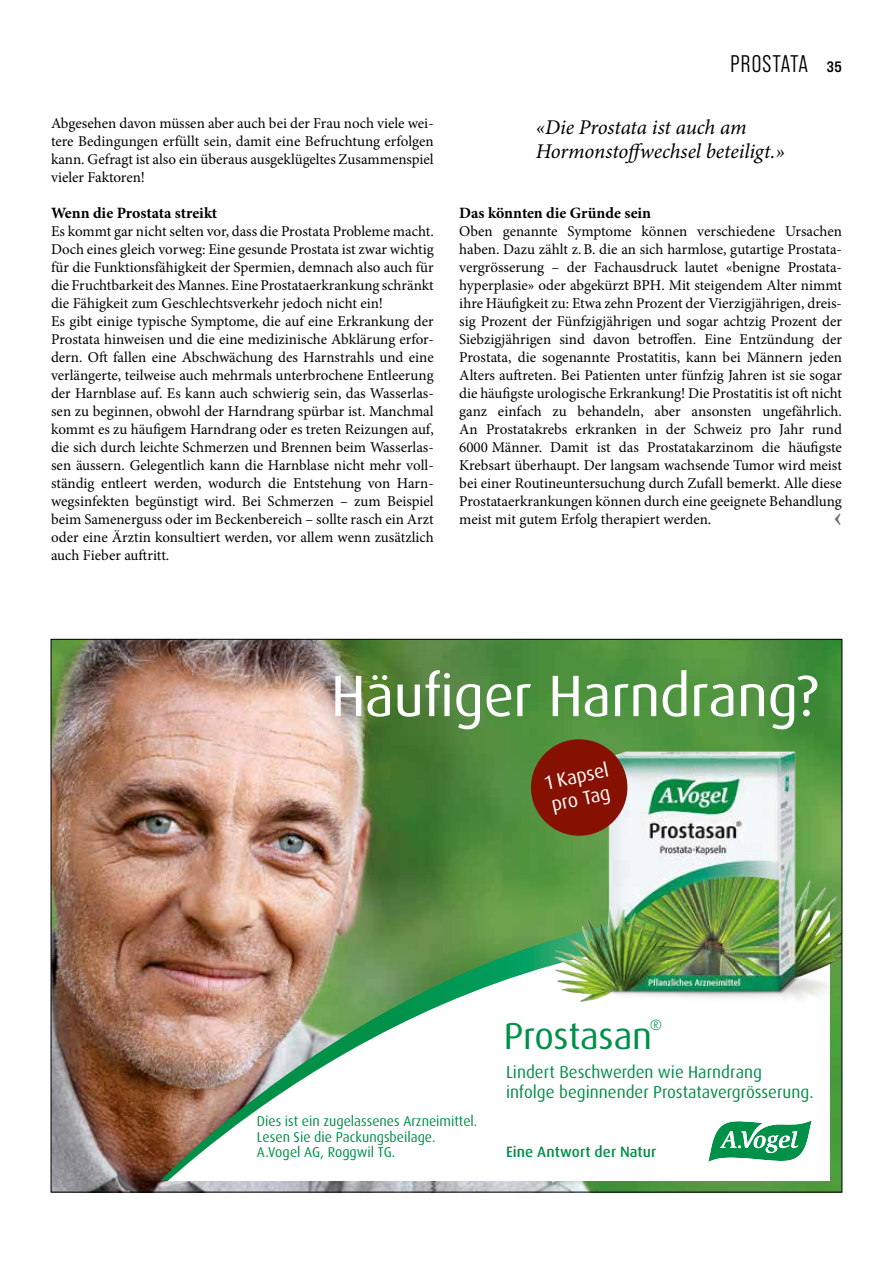
<style>
.page{position:relative;width:893px;height:1263px;background:#fff}
.page>*{position:absolute;margin:0;border:0;box-sizing:border-box;transform-origin:0 0}
.t1{font:58.5px "Dax";letter-spacing:-.01em;color:#fff}
.t2{font:37.5px "Dax";letter-spacing:-.01em;color:#009048}
.t3{font:700 30px "Minion Pro";color:#706f6f}
.t4{font:24px "Bebas Neue Pro Middle";letter-spacing:.05em;color:#000}
.t5{font:italic 21px/24px "Minion Pro";letter-spacing:-.01em;color:#000}
.t6{font:19.5px/22.5px "Dax";color:#fff}
.t7{font:17.25px/20.2px "Dax";color:#009048}
.t8{font:700 15.75px "Minion Pro";color:#000}
.t9{font:15px/18px "Minion Pro";color:#000;text-align:justify}
.t10{font:500 15px "Dax";letter-spacing:.005em;color:#009048}
.t11{font:15px "Dax";color:#009048}
.t12{font:14.25px/15.5px "Dax";color:#009048}
.s1{font-family:"Bebas Neue Pro Exp Bd";font-size:15px}
</style>
<div class="page">
<img style="left:53px;top:641px;width:787px;height:549px">
<svg style="left:160px;top:896px;width:670px;height:284px"></svg>
<img style="left:522px;top:732px;width:318px;height:294px">
<div style="left:531px;top:739px;width:96px;height:97px;background:#861001;border-radius:50%"></div>
<svg style="left:708px;top:1116px;width:104px;height:50px"></svg>
<p class="t9" style="left:51px;top:115px;width:384px">Abgesehen davon müssen aber auch bei der Frau noch viele wei&shy;tere Bedingungen erfüllt sein, damit eine Befruchtung erfolgen kann. Gefragt ist also ein überaus ausgeklügeltes Zusammenspiel vieler Faktoren!</p>
<p class="t8" style="left:51px;top:202px;width:168px">Wenn die Prostata streikt</p>
<p class="t9" style="left:51px;top:223px;width:384px;text-align:left">Es kommt gar nicht selten vor, dass die Prostata Probleme macht.<br>Doch eines gleich vorweg: Eine gesunde Prostata ist zwar wichtig für die Funktionsfähigkeit der Spermien, demnach also auch für die Fruchtbarkeit des Mannes. Eine Prostataerkrankung schränkt die Fähigkeit zum Geschlechtsverkehr jedoch nicht ein!<br>Es gibt einige typische Symptome, die auf eine Erkrankung der Prostata hinweisen und die eine medizinische Abklärung erfor&shy;dern. Oft fallen eine Abschwächung des Harnstrahls und eine verlängerte, teilweise auch mehrmals unterbrochene Entleerung der Harnblase auf. Es kann auch schwierig sein, das Wasserlas&shy;sen zu beginnen, obwohl der Harndrang spürbar ist. Manchmal kommt es zu häufigem Harndrang oder es treten Reizungen auf, die sich durch leichte Schmerzen und Brennen beim Wasserlas&shy;sen äussern. Gelegentlich kann die Harnblase nicht mehr voll&shy;ständig entleert werden, wodurch die Entstehung von Harn&shy;wegsinfekten begünstigt wird. Bei Schmerzen – zum Beispiel beim Samenerguss oder im Beckenbereich – sollte rasch ein Arzt oder eine Ärztin konsultiert werden, vor allem wenn zusätzlich auch Fieber auftritt.</p>
<h3 class="t4" style="left:730px;top:51px;width:113px">PROSTATA <span class="s1">35</span></h3>
<h3 class="t5" style="left:536px;top:116px;width:250px">«Die Prostata ist auch am<br>Hormonstoffwechsel beteiligt.»</h3>
<p class="t8" style="left:459px;top:202px;width:193px">Das könnten die Gründe sein</p>
<p class="t9" style="left:459px;top:223px;width:384px">Oben genannte Symptome können verschiedene Ursachen haben. Dazu zählt z.B. die an sich harmlose, gutartige Prostata&shy;vergrösserung – der Fachausdruck lautet «benigne Prostata&shy;hyperplasie» oder abgekürzt BPH. Mit steigendem Alter nimmt ihre Häufigkeit zu: Etwa zehn Prozent der Vierzigjährigen, dreis&shy;sig Prozent der Fünfzigjährigen und sogar achtzig Prozent der Siebzigjährigen sind davon betroffen. Eine Entzündung der Prostata, die sogenannte Prostatitis, kann bei Männern jeden Alters auftreten. Bei Patienten unter fünfzig Jahren ist sie sogar die häufigste urologische Erkrankung! Die Prostatitis ist oft nicht ganz einfach zu behandeln, aber ansonsten ungefährlich.<br>An Prostatakrebs erkranken in der Schweiz pro Jahr rund 6000 Männer. Damit ist das Prostatakarzinom die häufigste Krebsart überhaupt. Der langsam wachsende Tumor wird meist bei einer Routineuntersuchung durch Zufall bemerkt. Alle diese Prostataerkrankungen können durch eine geeignete Behandlung meist mit gutem Erfolg therapiert werden.</p>
<h3 class="t3" style="left:834px;top:495px;width:10px">‹</h3>
<h1 class="t1" style="left:331px;top:663px;width:489px">Häufiger Harndrang?</h1>
<h3 class="t6" style="left:542px;top:773px;width:68px;rotate:-12deg">1 Kapsel pro Tag</h3>
<p class="t12" style="left:257px;top:1114px;width:222px">Dies ist ein zugelassenes Arzneimittel.<br>Lesen Sie die Packungsbeilage.<br>A.Vogel AG, Roggwil TG.</p>
<h2 class="t2" style="left:504px;top:1015px;width:150px">Prostasan</h2>
<p class="t11" style="left:650px;top:1017px;width:14px">®</p>
<p class="t7" style="left:506px;top:1062px;width:309px">Lindert Beschwerden wie Harndrang infolge beginnender Prostatavergrösserung.</p>
<p class="t10" style="left:506px;top:1143px;width:152px">Eine Antwort der Natur</p>
</div>
